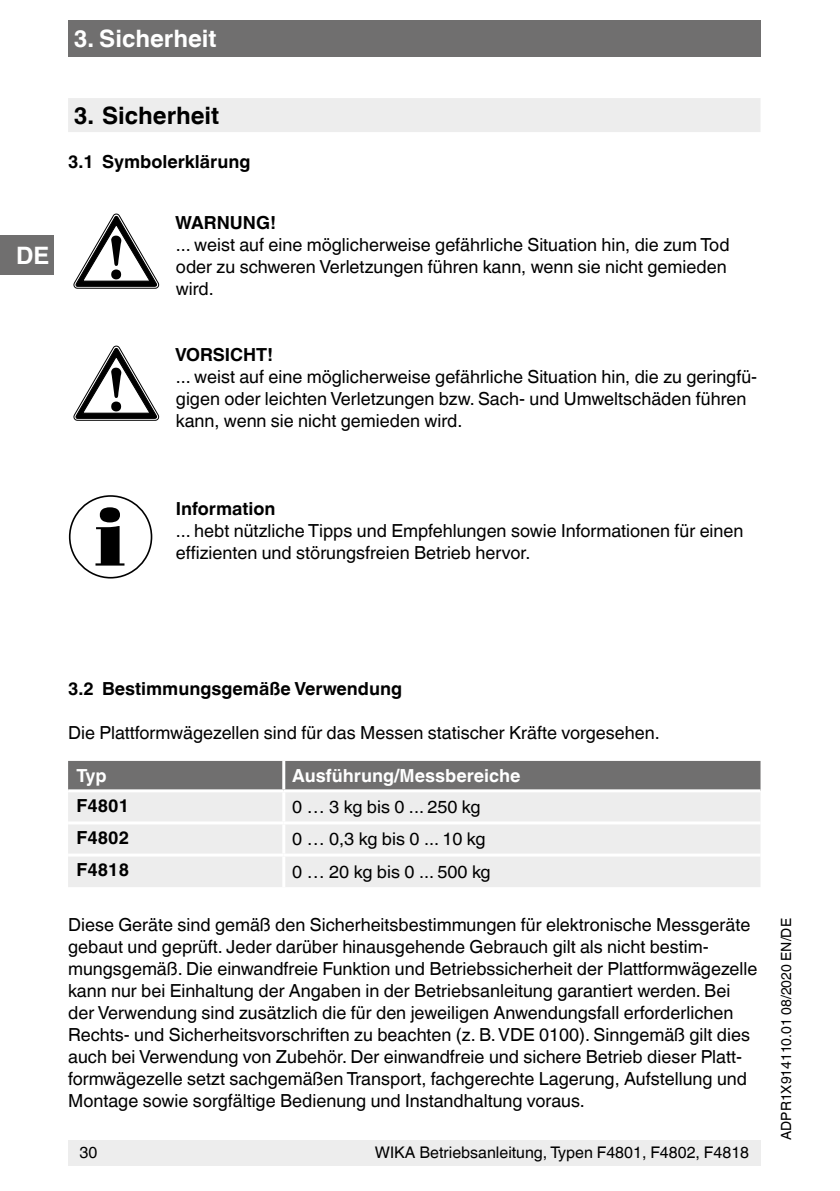
<style>
.page{position:relative;width:840px;height:1191px;background:#fff}
.page>*{position:absolute;margin:0;border:0;box-sizing:border-box;transform-origin:0 0}
.OI-Kopf{font:700 24px "Helvetica World";color:#fff}
.t1{font:700 24px "Helvetica World";color:#000}
.Running_text{font:18px/22px "Helvetica World";color:#000}
.Subheadline2{font:18px/22px "Helvetica World";color:#000}
.Subheadline2-2{font:700 18px "Helvetica World";color:#000}
.Tables_-_Headline{font:700 18px "Helvetica World";color:#fff}
.Running_text-2{font:700 18px "Helvetica World";color:#000}
.Running_text-3{font:17.6px "Helvetica World";color:#000}
.t2{font:16px "Helvetica World";color:#000}
.t3{font:14px "Helvetica World";color:#000}
</style>
<div class="page">
<div style="left:68px;top:1140px;width:692px;height:25px;background:#ededed"></div>
<div style="left:0;top:236px;width:54px;height:39px;background:#706f6f"></div>
<div style="left:68px;top:20px;width:692px;height:37px;background:#706f6f"></div>
<div style="left:68px;top:761px;width:692px;height:28px;background:#706f6f"></div>
<div style="left:68px;top:792px;width:692px;height:95px;background:#ededed"></div>
<hr style="left:282px;top:761px;width:3px;height:28px;background:#fff">
<hr style="left:282px;top:792px;width:3px;height:29px;background:#fff">
<hr style="left:68px;top:821px;width:215px;height:3px;background:#fff">
<hr style="left:283px;top:821px;width:477px;height:3px;background:#fff">
<hr style="left:282px;top:824px;width:3px;height:29px;background:#fff">
<hr style="left:68px;top:853px;width:215px;height:3px;background:#fff">
<hr style="left:283px;top:853px;width:477px;height:3px;background:#fff">
<hr style="left:282px;top:856px;width:3px;height:31px;background:#fff">
<div style="left:68px;top:98px;width:692px;height:34px;background:#ededed"></div>
<svg style="left:74px;top:214px;width:85px;height:74px"></svg>
<svg style="left:74px;top:346px;width:85px;height:74px"></svg>
<svg style="left:95px;top:507px;width:29px;height:58px"></svg>
<div style="left:69px;top:495px;width:83px;height:83px;border:2px solid #000;border-radius:50%"></div>
<p class="OI-Kopf" style="left:74px;top:25px;width:144px">3. Sicherheit</p>
<h1 class="OI-Kopf" style="left:16px;top:242px;width:35px">DE</h1>
<p class="t1" style="left:74px;top:101px;width:147px">3. Sicherheit</p>
<p class="Subheadline2-2" style="left:68px;top:151px;width:184px">3.1 Symbolerklärung</p>
<p class="Subheadline2-2" style="left:175px;top:212px;width:102px">WARNUNG!</p>
<p class="Subheadline2" style="left:176px;top:234px;width:555px">... weist auf eine möglicherweise gefährliche Situation hin, die zum Tod oder zu schweren Verletzungen führen kann, wenn sie nicht gemieden wird.</p>
<p class="Subheadline2-2" style="left:175px;top:344px;width:100px">VORSICHT!</p>
<p class="Running_text" style="left:176px;top:366px;width:582px">... weist auf eine möglicherweise gefährliche Situation hin, die zu geringfü&shy;gigen oder leichten Verletzungen bzw. Sach- und Umweltschäden führen kann, wenn sie nicht gemieden wird.</p>
<p class="Subheadline2-2" style="left:176px;top:498px;width:101px">Information</p>
<p class="Subheadline2" style="left:176px;top:520px;width:568px">... hebt nützliche Tipps und Empfehlungen sowie Informationen für einen effizienten und störungsfreien Betrieb hervor.</p>
<p class="Subheadline2-2" style="left:68px;top:678px;width:335px">3.2 Bestimmungsgemäße Verwendung</p>
<p class="Running_text" style="left:68px;top:721px;width:592px">Die Plattformwägezellen sind für das Messen statischer Kräfte vorgesehen.</p>
<p class="Tables_-_Headline" style="left:77px;top:765px;width:32px">Typ</p>
<p class="Tables_-_Headline" style="left:292px;top:765px;width:229px">Ausführung/Messbereiche</p>
<p class="Running_text-2" style="left:77px;top:795px;width:54px">F4801</p>
<p class="Running_text-3" style="left:292px;top:797px;width:190px">0 … 3 kg bis 0 ... 250 kg</p>
<p class="Running_text-2" style="left:77px;top:827px;width:54px">F4802</p>
<p class="Running_text-3" style="left:292px;top:829px;width:195px">0 … 0,3 kg bis 0 ... 10 kg</p>
<p class="Running_text-2" style="left:77px;top:859px;width:54px">F4818</p>
<p class="Running_text-3" style="left:292px;top:861px;width:200px">0 … 20 kg bis 0 ... 500 kg</p>
<p class="Running_text" style="left:68px;top:914px;width:690px">Diese Geräte sind gemäß den Sicherheitsbestimmungen für elektronische Messgeräte gebaut und geprüft. Jeder darüber hinausgehende Gebrauch gilt als nicht bestim&shy;mungsgemäß. Die einwandfreie Funktion und Betriebssicherheit der Plattformwägezelle kann nur bei Einhaltung der Angaben in der Betriebsanleitung garantiert werden. Bei der Verwendung sind zusätzlich die für den jeweiligen Anwendungsfall erforderlichen Rechts- und Sicherheitsvorschriften zu beachten (z. B. VDE 0100). Sinngemäß gilt dies auch bei Verwendung von Zubehör. Der einwandfreie und sichere Betrieb dieser Platt&shy;formwägezelle setzt sachgemäßen Transport, fachgerechte Lagerung, Aufstellung und Montage sowie sorgfältige Bedienung und Instandhaltung voraus.</p>
<p class="t2" style="left:79px;top:1143px;width:19px">30</p>
<p class="t2" style="left:374px;top:1143px;width:375px">WIKA Betriebsanleitung, Typen F4801, F4802, F4818</p>
<p class="t3" style="left:777px;top:1140px;width:223px;rotate:-90deg">ADPR1X914110.01 08/2020 EN/DE</p>
</div>
